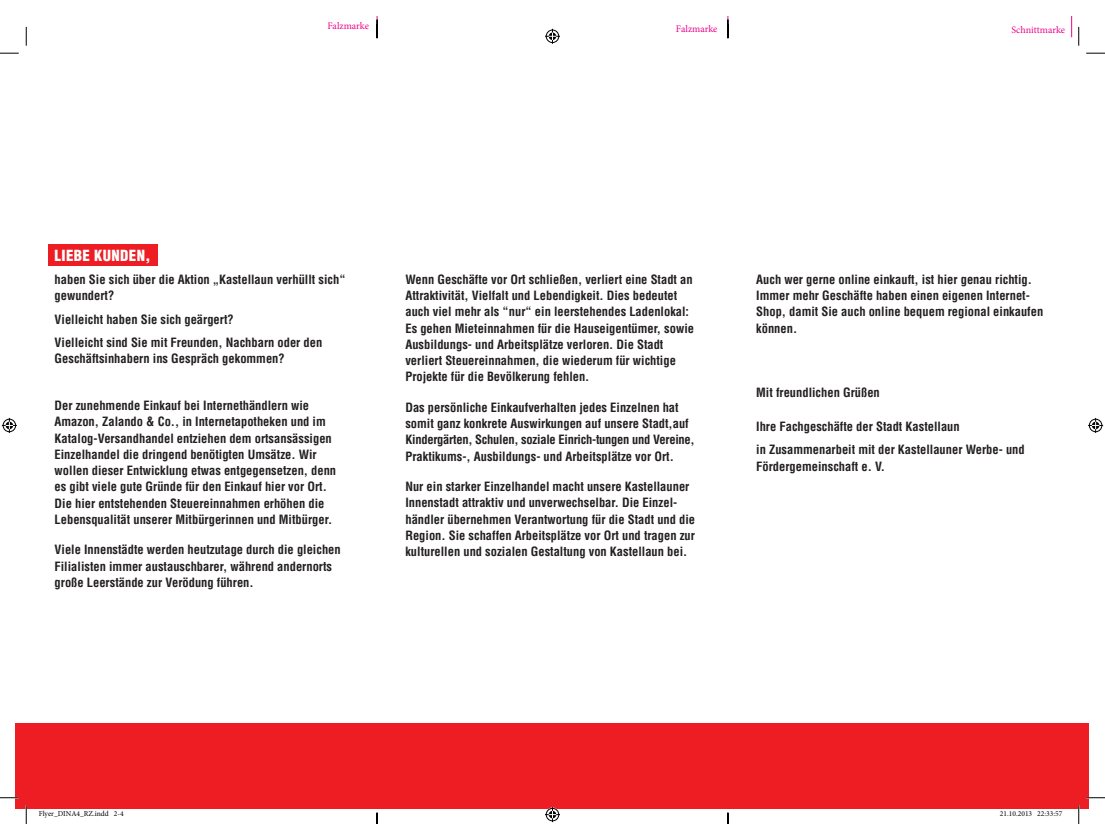
<style>
.page{position:relative;width:1105px;height:824px;background:#fff}
.page>*{position:absolute;margin:0;border:0;box-sizing:border-box;transform-origin:0 0}
.t1{font:900 condensed 15px "Helvetica LT Std";letter-spacing:.02em;color:#fff}
.t2{font:700 condensed 12.5px/16.2px "Helvetica LT Std";color:#231f20}
.t3{font:10px "Minion Pro";letter-spacing:-.005em;color:#ed028c}
.t4{font:7.5px "Minion Pro";color:#000}
</style>
<div class="page">
<div style="left:48px;top:244px;width:110px;height:22px;background:#ee1d23"></div>
<div style="left:16px;top:723px;width:1073px;height:85px;background:#ee1d23"></div>
<svg style="left:1071px;top:16px;width:1px;height:21px"></svg>
<svg style="left:0;top:52px;width:19px;height:2px"></svg>
<svg style="left:1086px;top:52px;width:19px;height:2px"></svg>
<svg style="left:0;top:796px;width:19px;height:2px"></svg>
<svg style="left:1086px;top:796px;width:19px;height:2px"></svg>
<svg style="left:25px;top:27px;width:2px;height:19px"></svg>
<svg style="left:25px;top:805px;width:2px;height:18px"></svg>
<svg style="left:1078px;top:27px;width:1px;height:19px"></svg>
<svg style="left:1078px;top:805px;width:1px;height:18px"></svg>
<svg style="left:545px;top:29px;width:15px;height:15px"></svg>
<svg style="left:545px;top:807px;width:15px;height:15px"></svg>
<svg style="left:2px;top:418px;width:15px;height:15px"></svg>
<svg style="left:1088px;top:418px;width:15px;height:15px"></svg>
<svg style="left:376px;top:16px;width:2px;height:22px"></svg>
<svg style="left:376px;top:812px;width:2px;height:11px"></svg>
<svg style="left:727px;top:16px;width:2px;height:22px"></svg>
<svg style="left:727px;top:812px;width:2px;height:11px"></svg>
<p class="t3" style="left:327px;top:19px;width:43px">Falzmarke</p>
<p class="t3" style="left:676px;top:22px;width:43px">Falzmarke</p>
<p class="t3" style="left:1011px;top:23px;width:55px">Schnittmarke</p>
<p class="t1" style="left:55px;top:246px;width:97px">LIEBE KUNDEN,</p>
<p class="t2" style="left:55px;top:271px;width:292px">haben Sie sich über die Aktion „Kastellaun verhüllt sich“ gewundert?</p>
<p class="t2" style="left:55px;top:307px;width:269px;line-height:23.4px">Vielleicht haben Sie sich geärgert?<br>Vielleicht sind Sie mit Freunden, Nachbarn oder den</p>
<p class="t2" style="left:55px;top:350px;width:232px">Geschäftsinhabern ins Gespräch gekommen?</p>
<p class="t2" style="left:55px;top:397px;width:283px">Der zunehmende Einkauf bei Internethändlern wie Amazon, Zalando &amp; Co., in Internetapotheken und im Katalog-Versandhandel entziehen dem ortsansässigen Einzelhandel die dringend benötigten Umsätze. Wir wollen dieser Entwicklung etwas entgegensetzen, denn es gibt viele gute Gründe für den Einkauf hier vor Ort.<br>Die hier entstehenden Steuereinnahmen erhöhen die Lebensqualität unserer Mitbürgerinnen und Mitbürger.</p>
<p class="t2" style="left:55px;top:541px;width:288px">Viele Innenstädte werden heutzutage durch die gleichen<br>Filialisten immer austauschbarer, während andernorts große Leerstände zur Verödung führen.</p>
<p class="t2" style="left:405px;top:271px;width:290px">Wenn Geschäfte vor Ort schließen, verliert eine Stadt an Attraktivität, Vielfalt und Lebendigkeit. Dies bedeutet auch viel mehr als “nur“ ein leerstehendes Ladenlokal:<br>Es gehen Mieteinnahmen für die Hauseigentümer, sowie Ausbildungs- und Arbeitsplätze verloren. Die Stadt verliert Steuereinnahmen, die wiederum für wichtige Projekte für die Bevölkerung fehlen.</p>
<p class="t2" style="left:405px;top:399px;width:291px">Das persönliche Einkaufverhalten jedes Einzelnen hat somit ganz konkrete Auswirkungen auf unsere Stadt,auf Kindergärten, Schulen, soziale Einrich-tungen und Vereine, Praktikums-, Ausbildungs- und Arbeitsplätze vor Ort.</p>
<p class="t2" style="left:405px;top:478px;width:291px">Nur ein starker Einzelhandel macht unsere Kastellauner Innenstadt attraktiv und unverwechselbar. Die Einzel&shy;händler übernehmen Verantwortung für die Stadt und die Region. Sie schaffen Arbeitsplätze vor Ort und tragen zur kulturellen und sozialen Gestaltung von Kastellaun bei.</p>
<p class="t2" style="left:756px;top:271px;width:288px">Auch wer gerne online einkauft, ist hier genau richtig.<br>Immer mehr Geschäfte haben einen eigenen Internet-Shop, damit Sie auch online bequem regional einkaufen können.</p>
<p class="t2" style="left:756px;top:384px;width:125px">Mit freundlichen Grüßen</p>
<p class="t2" style="left:756px;top:414px;width:270px;line-height:23.4px">Ihre Fachgeschäfte der Stadt Kastellaun<br>in Zusammenarbeit mit der Kastellauner Werbe- und</p>
<p class="t2" style="left:756px;top:458px;width:130px">Fördergemeinschaft e. V.</p>
<p class="t4" style="left:39px;top:809px;width:87px">Flyer_DINA4_RZ.indd 2-4</p>
<p class="t4" style="left:1000px;top:809px;width:64px">21.10.2013 22:33:57</p>
</div>
